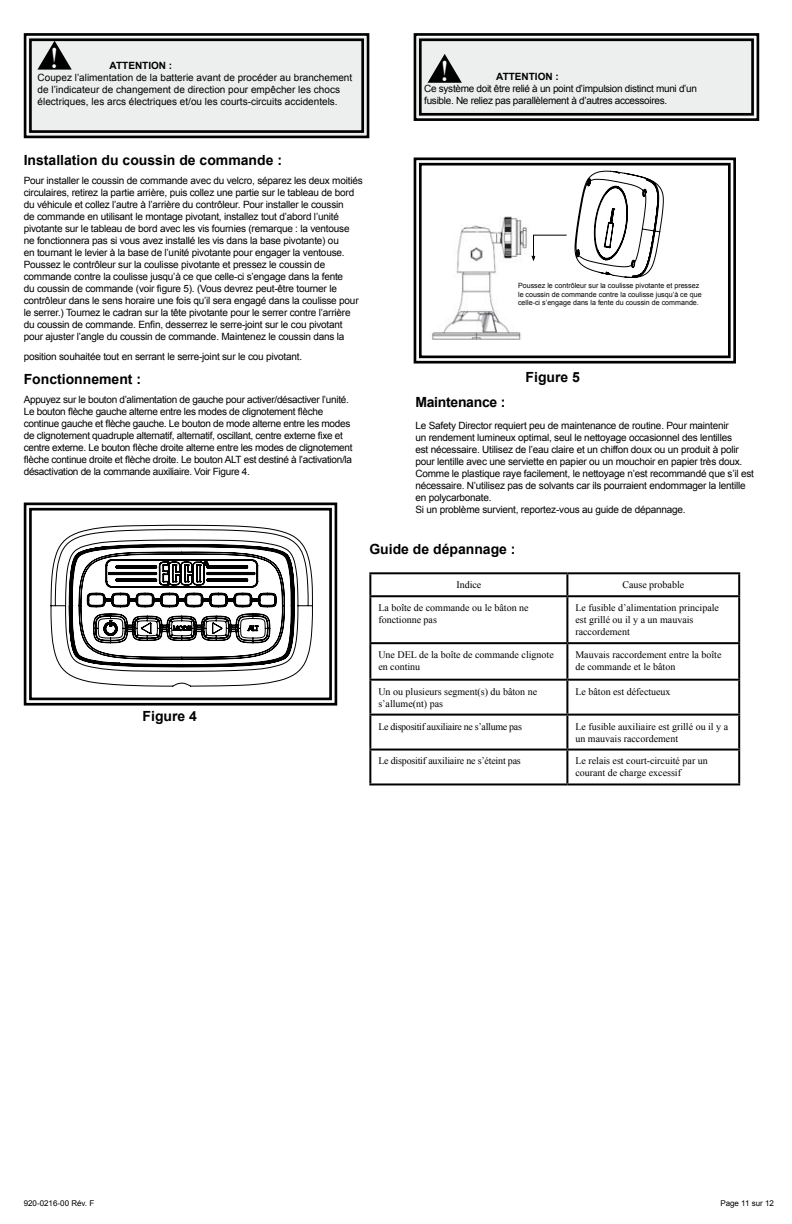
<style>
.page{position:relative;width:792px;height:1224px;background:#fff}
.page>*{position:absolute;margin:0;border:0;box-sizing:border-box;transform-origin:0 0}
.t1{font:30.2px "Bask Old Face";color:#fff}
.t2{font:700 14px "Arial";color:#000}
.t3{font:700 14px "Arial";letter-spacing:-.02em;color:#000}
.t4{font:10px/12px "Arial";letter-spacing:-.02em;color:#000}
.t5{font:10px/12px "Times New Roman";color:#000}
.t6{font:10px/12px "Arial";color:#000}
.t7{font:10px "Times New Roman";letter-spacing:-.03em;color:#000}
.t8{font:10px "Times New Roman";letter-spacing:-.02em;color:#000}
.t9{font:700 10px "Arial";color:#000}
.t10{font:8px "Arial";color:#000}
.t11{font:7.2px/8.6px "Arial";color:#000}
</style>
<div class="page">
<hr style="left:369px;top:572px;width:198px;height:2px;background:#000">
<hr style="left:369px;top:574px;width:2px;height:21px;background:#000">
<hr style="left:567px;top:572px;width:173px;height:2px;background:#000">
<hr style="left:566px;top:574px;width:2px;height:21px;background:#000">
<hr style="left:738px;top:574px;width:2px;height:21px;background:#000">
<hr style="left:369px;top:595px;width:198px;height:2px;background:#000">
<hr style="left:369px;top:597px;width:2px;height:45px;background:#000">
<hr style="left:567px;top:595px;width:173px;height:2px;background:#000">
<hr style="left:566px;top:597px;width:2px;height:45px;background:#000">
<hr style="left:738px;top:597px;width:2px;height:45px;background:#000">
<hr style="left:369px;top:642px;width:198px;height:2px;background:#000">
<hr style="left:369px;top:644px;width:2px;height:35px;background:#000">
<hr style="left:567px;top:642px;width:173px;height:2px;background:#000">
<hr style="left:566px;top:644px;width:2px;height:35px;background:#000">
<hr style="left:738px;top:644px;width:2px;height:35px;background:#000">
<hr style="left:369px;top:679px;width:198px;height:2px;background:#000">
<hr style="left:369px;top:681px;width:2px;height:33px;background:#000">
<hr style="left:567px;top:679px;width:173px;height:2px;background:#000">
<hr style="left:566px;top:681px;width:2px;height:33px;background:#000">
<hr style="left:738px;top:681px;width:2px;height:33px;background:#000">
<hr style="left:369px;top:714px;width:198px;height:2px;background:#000">
<hr style="left:369px;top:716px;width:2px;height:33px;background:#000">
<hr style="left:567px;top:714px;width:173px;height:2px;background:#000">
<hr style="left:566px;top:716px;width:2px;height:33px;background:#000">
<hr style="left:738px;top:716px;width:2px;height:33px;background:#000">
<hr style="left:369px;top:749px;width:198px;height:2px;background:#000">
<hr style="left:369px;top:751px;width:2px;height:32px;background:#000">
<hr style="left:567px;top:749px;width:173px;height:2px;background:#000">
<hr style="left:566px;top:751px;width:2px;height:32px;background:#000">
<hr style="left:738px;top:751px;width:2px;height:32px;background:#000">
<hr style="left:369px;top:783px;width:198px;height:2px;background:#000">
<hr style="left:567px;top:783px;width:173px;height:2px;background:#000">
<svg style="left:413px;top:157px;width:323px;height:207px"></svg>
<div style="left:419px;top:163px;width:312px;height:195px;border:3px solid #000"></div>
<svg style="left:23px;top:33px;width:347px;height:106px;background:#cccdcd"></svg>
<svg style="left:413px;top:33px;width:347px;height:88px;background:#c7c8c8"></svg>
<svg style="left:23px;top:502px;width:315px;height:204px"></svg>
<div style="left:29px;top:508px;width:303px;height:192px;border:3px solid #000"></div>
<h1 class="t1" style="left:51px;top:40px;width:9px">!</h1>
<h1 class="t1" style="left:441px;top:53px;width:9px">!</h1>
<p class="t9" style="left:110px;top:59px;width:64px">ATTENTION :</p>
<p class="t6" style="left:38px;top:72px;width:316px">Coupez l’alimentation de la batterie avant de procéder au branchement de l’indicateur de changement de direction pour empêcher les chocs électriques, les arcs électriques et/ou les courts-circuits accidentels.</p>
<p class="t9" style="left:496px;top:70px;width:64px">ATTENTION :</p>
<p class="t4" style="left:424px;top:83px;width:274px">Ce système doit être relié à un point d’impulsion distinct muni d’un fusible. Ne reliez pas parallèlement à d’autres accessoires.</p>
<h2 class="t2" style="left:24px;top:150px;width:260px">Installation du coussin de commande :</h2>
<p class="t4" style="left:24px;top:174px;width:341px">Pour installer le coussin de commande avec du velcro, séparez les deux moitiés circulaires, retirez la partie arrière, puis collez une partie sur le tableau de bord du véhicule et collez l’autre à l’arrière du contrôleur. Pour installer le coussin<br>de commande en utilisant le montage pivotant, installez tout d’abord l’unité pivotante sur le tableau de bord avec les vis fournies (remarque : la ventouse ne fonctionnera pas si vous avez installé les vis dans la base pivotante) ou<br>en tournant le levier à la base de l’unité pivotante pour engager la ventouse.<br>Poussez le contrôleur sur la coulisse pivotante et pressez le coussin de commande contre la coulisse jusqu’à ce que celle-ci s’engage dans la fente<br>du coussin de commande (voir figure 5). (Vous devrez peut-être tourner le contrôleur dans le sens horaire une fois qu’il sera engagé dans la coulisse pour le serrer.) Tournez le cadran sur la tête pivotante pour le serrer contre l’arrière du coussin de commande. Enfin, desserrez le serre-joint sur le cou pivotant pour ajuster l’angle du coussin de commande. Maintenez le coussin dans la</p>
<p class="t4" style="left:24px;top:350px;width:280px">position souhaitée tout en serrant le serre-joint sur le cou pivotant.</p>
<h2 class="t2" style="left:24px;top:370px;width:119px">Fonctionnement :</h2>
<p class="t4" style="left:24px;top:393px;width:330px">Appuyez sur le bouton d’alimentation de gauche pour activer/désactiver l’unité.<br>Le bouton flèche gauche alterne entre les modes de clignotement flèche continue gauche et flèche gauche. Le bouton de mode alterne entre les modes de clignotement quadruple alternatif, alternatif, oscillant, centre externe fixe et centre externe. Le bouton flèche droite alterne entre les modes de clignotement flèche continue droite et flèche droite. Le bouton ALT est destiné à l’activation/la désactivation de la commande auxiliaire. Voir Figure 4.</p>
<p class="t11" style="left:518px;top:282px;width:185px">Poussez le contrôleur sur la coulisse pivotante et pressez le coussin de commande contre la coulisse jusqu’à ce que celle-ci s’engage dans la fente du coussin de commande.</p>
<h2 class="t2" style="left:526px;top:372px;width:56px">Figure 5</h2>
<h2 class="t3" style="left:415px;top:393px;width:91px">Maintenance :</h2>
<p class="t4" style="left:415px;top:420px;width:340px">Le Safety Director requiert peu de maintenance de routine. Pour maintenir<br>un rendement lumineux optimal, seul le nettoyage occasionnel des lentilles<br>est nécessaire. Utilisez de l’eau claire et un chiffon doux ou un produit à polir pour lentille avec une serviette en papier ou un mouchoir en papier très doux.<br>Comme le plastique raye facilement, le nettoyage n’est recommandé que s’il est nécessaire. N’utilisez pas de solvants car ils pourraient endommager la lentille en polycarbonate.<br>Si un problème survient, reportez-vous au guide de dépannage.</p>
<h2 class="t2" style="left:143px;top:711px;width:56px">Figure 4</h2>
<h2 class="t2" style="left:369px;top:540px;width:148px">Guide de dépannage :</h2>
<p class="t5" style="left:456px;top:580px;width:26px">Indice</p>
<p class="t5" style="left:622px;top:580px;width:63px">Cause probable</p>
<p class="t5" style="left:378px;top:603px;width:152px">La boîte de commande ou le bâton ne fonctionne pas</p>
<p class="t5" style="left:575px;top:603px;width:145px">Le fusible d’alimentation principale est grillé ou il y a un mauvais raccordement</p>
<p class="t5" style="left:378px;top:650px;width:177px">Une DEL de la boîte de commande clignote en continu</p>
<p class="t5" style="left:575px;top:650px;width:148px">Mauvais raccordement entre la boîte de commande et le bâton</p>
<p class="t5" style="left:378px;top:686px;width:160px">Un ou plusieurs segment(s) du bâton ne s’allume(nt) pas</p>
<p class="t5" style="left:575px;top:686px;width:97px">Le bâton est défectueux</p>
<p class="t7" style="left:378px;top:723px;width:145px">Le dispositif auxiliaire ne s’allume pas</p>
<p class="t5" style="left:575px;top:721px;width:154px">Le fusible auxiliaire est grillé ou il y a un mauvais raccordement</p>
<p class="t8" style="left:378px;top:758px;width:144px">Le dispositif auxiliaire ne s’éteint pas</p>
<p class="t5" style="left:575px;top:756px;width:134px">Le relais est court-circuité par un courant de charge excessif</p>
<p class="t10" style="left:24px;top:1198px;width:72px">920-0216-00 Rév. F</p>
<p class="t10" style="left:720px;top:1198px;width:55px">Page 11 sur 12</p>
</div>
